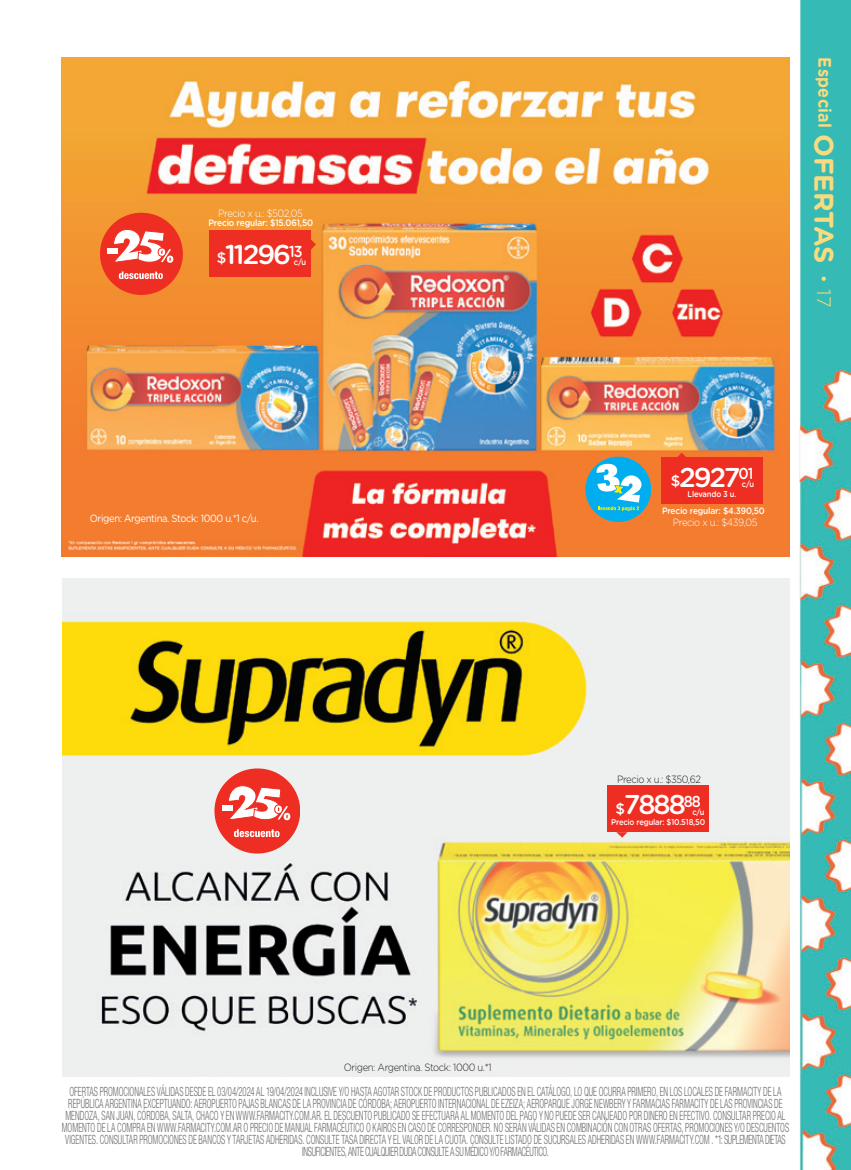
<style>
.page{position:relative;width:851px;height:1170px;background:#fff}
.page>*{position:absolute;margin:0;border:0;box-sizing:border-box;transform-origin:0 0}
.t1{font:500 27.15px "Gotham Rounded";letter-spacing:-.075em;color:#fff}
.t2{font:700 27px "Gotham Rounded";letter-spacing:-.015em;color:#f9db7f}
.t3{font:300 19.5px "Gotham Rounded";color:#f9db7f}
.t4{font:700 18px "Gotham Rounded";letter-spacing:.02em;color:#f9db7f;scale:.9 1}
.t5{font:300 condensed 12.75px/12px "Helvetica Neue LT Pro";color:#6c6d70;text-align:center;scale:.68 1}
.t6{font:300 10.5px "Gotham Rounded";letter-spacing:-.04em;color:#231f20;scale:.9 1}
.t7{font:10.5px "Gotham Rounded";letter-spacing:-.04em;color:#fff;scale:.9 1}
.t8{font:300 10.5px "Gotham Rounded";letter-spacing:-.04em;color:#fff;scale:.9 1}
.t9{font:500 9.3px "Gotham Rounded";letter-spacing:-.02em;color:#fff;scale:.9 1}
.t10{font:500 8.4px "Gotham Rounded";letter-spacing:-.02em;color:#fff;scale:.9 1}
.s1{font-size:15px}
</style>
<div class="page">
<img style="left:799px;top:0;width:51px;height:1169px">
<svg style="left:821px;top:276px;width:4px;height:5px"></svg>
<img style="left:62px;top:578px;width:727px;height:498px">
<div style="left:214px;top:768px;width:85px;height:85px;background:#ee2e22;border-radius:50%"></div>
<div style="left:223px;top:804px;width:10px;height:6px;background:#fff"></div>
<svg style="left:227px;top:771px;width:66px;height:66px"></svg>
<div style="left:607px;top:785px;width:102px;height:47px;background:#ee2e22"></div>
<svg style="left:616px;top:832px;width:11px;height:5px"></svg>
<img style="left:62px;top:57px;width:727px;height:499px">
<div style="left:100px;top:213px;width:82px;height:82px;background:#ee2e22;border-radius:50%"></div>
<div style="left:108px;top:248px;width:10px;height:5px;background:#fff"></div>
<svg style="left:112px;top:215px;width:64px;height:64px"></svg>
<div style="left:209px;top:230px;width:101px;height:47px;background:#ee2e22"></div>
<svg style="left:310px;top:239px;width:6px;height:11px"></svg>
<div style="left:585px;top:456px;width:65px;height:66px;background:#00aeef;border-radius:50%"></div>
<svg style="left:596px;top:462px;width:54px;height:49px"></svg>
<div style="left:661px;top:457px;width:101px;height:47px;background:#ee2e22"></div>
<svg style="left:676px;top:452px;width:11px;height:5px"></svg>
<p class="t8" style="left:218px;top:206px;width:95px">Precio x u.: $502,05</p>
<p class="t9" style="left:208px;top:216px;width:118px">Precio regular: $15.061,50</p>
<h1 class="t1" style="left:217px;top:235px;width:87px"><span class="s1">$</span>11296<sup>13</sup></h1>
<p class="t10" style="left:294px;top:255px;width:15px">c/u</p>
<p class="t7" style="left:90px;top:511px;width:189px">Origen: Argentina. Stock: 1000 u.*1 c/u.</p>
<h3 class="t4" style="left:837px;top:57px;width:80px;rotate:90deg">Especial</h3>
<h2 class="t2" style="left:843px;top:134px;width:130px;rotate:90deg">OFERTAS</h2>
<h3 class="t3" style="left:836px;top:289px;width:19px;rotate:90deg">17</h3>
<h1 class="t1" style="left:670px;top:457px;width:84px"><span class="s1">$</span>2927<sup>01</sup></h1>
<p class="t10" style="left:687px;top:488px;width:56px">Llevando 3 u.</p>
<p class="t10" style="left:741px;top:478px;width:15px">c/u</p>
<p class="t9" style="left:662px;top:504px;width:116px">Precio regular: $4.390,50</p>
<p class="t8" style="left:672px;top:515px;width:95px">Precio x u.: $439,05</p>
<p class="t6" style="left:344px;top:1059px;width:166px">Origen: Argentina. Stock: 1000 u.*1</p>
<p class="t6" style="left:617px;top:772px;width:95px">Precio x u.: $350,62</p>
<h1 class="t1" style="left:615px;top:785px;width:87px"><span class="s1">$</span>7888<sup>88</sup></h1>
<p class="t10" style="left:611px;top:815px;width:106px">Precio regular: $10.518,50</p>
<p class="t10" style="left:692px;top:805px;width:15px">c/u</p>
<p class="t5" style="left:62px;top:1085px;width:1071px">OFERTAS PROMOCIONALES VÁLIDAS DESDE EL 03/04/2024 AL 19/04/2024 INCLUSIVE Y/O HASTA AGOTAR STOCK DE PRODUCTOS PUBLICADOS EN EL CATÁLOGO, LO QUE OCURRA PRIMERO, EN LOS LOCALES DE FARMACITY DE LA REPÚBLICA ARGENTINA EXCEPTUANDO: AEROPUERTO PAJAS BLANCAS DE LA PROVINCIA DE CÓRDOBA; AEROPUERTO INTERNACIONAL DE EZEIZA; AEROPARQUE JORGE NEWBERY Y FARMACIAS FARMACITY DE LAS PROVINCIAS DE MENDOZA, SAN JUAN, CÓRDOBA, SALTA, CHACO Y EN WWW.FARMACITY.COM.AR. EL DESCUENTO PUBLICADO SE EFECTUARÁ AL MOMENTO DEL PAGO Y NO PUEDE SER CANJEADO POR DINERO EN EFECTIVO. CONSULTAR PRECIO AL MOMENTO DE LA COMPRA EN WWW.FARMACITY.COM.AR O PRECIO DE MANUAL FARMACÉUTICO O KAIROS EN CASO DE CORRESPONDER. NO SERÁN VÁLIDAS EN COMBINACIÓN CON OTRAS OFERTAS, PROMOCIONES Y/O DESCUENTOS VIGENTES. CONSULTAR PROMOCIONES DE BANCOS Y TARJETAS ADHERIDAS. CONSULTE TASA DIRECTA Y EL VALOR DE LA CUOTA. CONSULTE LISTADO DE SUCURSALES ADHERIDAS EN WWW.FARMACITY.COM . *1: SUPLEMENTA DIETAS INSUFICIENTES, ANTE CUALQUIER DUDA CONSULTE A SU MÉDICO Y/O FARMACÉUTICO.</p>
</div>
